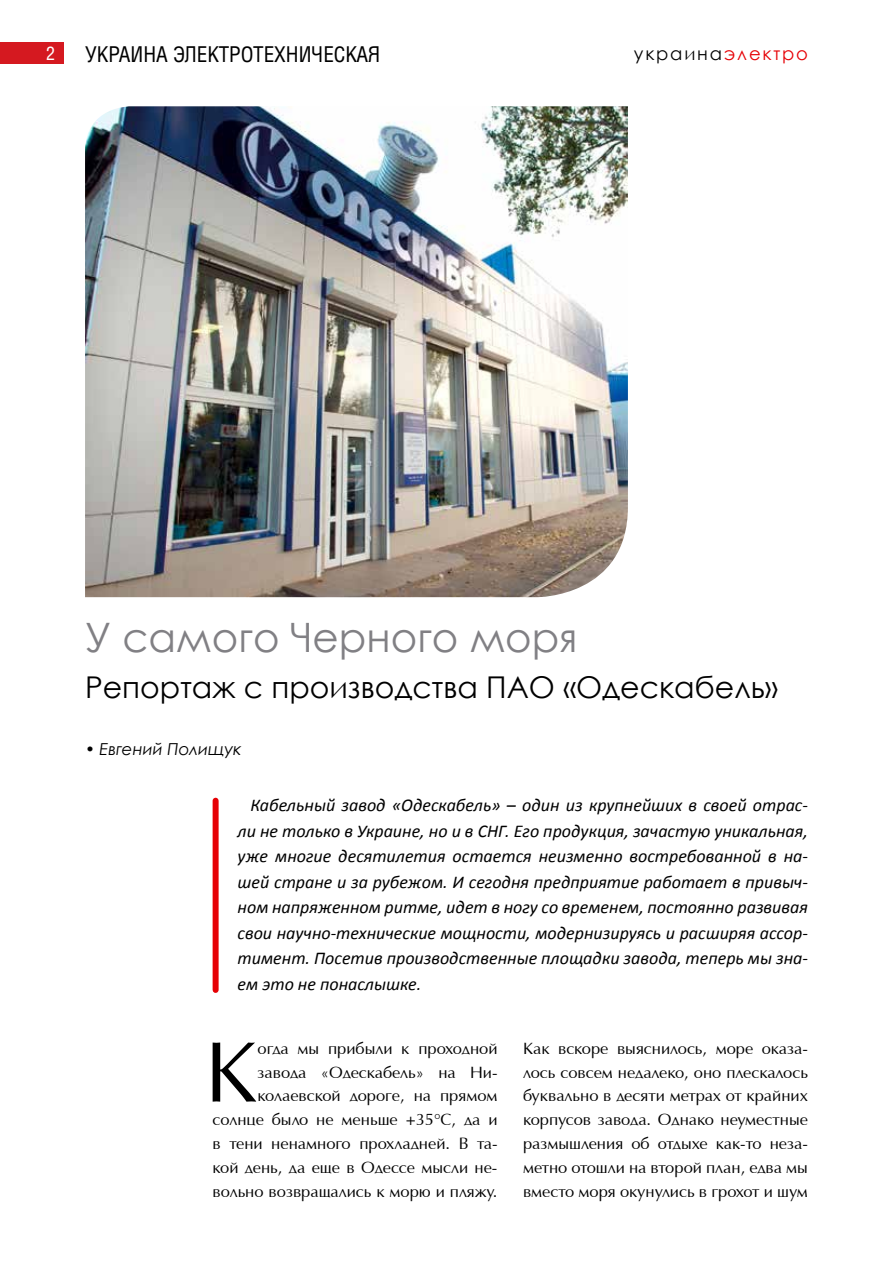
<style>
.page{position:relative;width:893px;height:1263px;background:#fff}
.page>*{position:absolute;margin:0;border:0;box-sizing:border-box;transform-origin:0 0}
.t1{font:86.4px "AG Opus";color:#000}
.t2{font:40.5px "Century Gothic";color:#818084}
.t3{font:30px "Century Gothic";color:#000}
.t4{font:21px "AG Letterica Condensed";color:#000}
.t5{font:italic 18px/25.5px "Calibri";color:#000;text-align:justify}
.t6{font:18px "Century Gothic";letter-spacing:.1em;color:#000}
.t7{font:18px "AG Letterica Condensed";color:#fff}
.t8{font:16.5px/23.9px "AG Opus";color:#000;text-align:right}
.t9{font:italic 16.5px "Century Gothic";color:#000}
.s1{color:#e60005}
</style>
<div class="page">
<div style="left:0;top:43px;width:64px;height:21px;background:#d51920"></div>
<img style="left:85px;top:106px;width:543px;height:491px">
<div style="left:213px;top:801px;width:6px;height:189px;background:#e60005"></div>
<p class="t7" style="left:46px;top:43px;width:10px">2</p>
<p class="t4" style="left:85px;top:41px;width:297px">Украина электротехническая</p>
<p class="t6" style="left:634px;top:41px;width:176px">украина<span class="s1">электро</span></p>
<h2 class="t2" style="left:85px;top:609px;width:494px">У самого Черного моря</h2>
<h3 class="t3" style="left:85px;top:666px;width:694px">Репортаж с производства ПАО «Одескабель»</h3>
<p class="t9" style="left:85px;top:738px;width:158px">• Евгений Полищук</p>
<p class="t5" style="left:238px;top:792px;width:572px;text-indent:13px">Кабельный завод «Одескабель» – один из крупнейших в своей отрас&shy;ли не только в Украине, но и в СНГ. Его продукция, зачастую уникальная, уже многие десятилетия остается неизменно востребованной в на&shy;шей стране и за рубежом. И сегодня предприятие работает в привыч&shy;ном напряженном ритме, идет в ногу со временем, постоянно развивая свои научно-технические мощности, модернизируясь и расширяя ассор&shy;тимент. Посетив производственные площадки завода, теперь мы зна&shy;ем это не понаслышке.</p>
<p class="t8" style="left:213px;top:1036px;width:286px">огда мы прибыли к проходной завода «Одескабель» на Ни&shy;колаевской дороге, на прямом солнце было не меньше +35°С, да и в тени ненамного прохладней. В та&shy;кой день, да еще в Одессе мысли не&shy;вольно возвращались к морю и пляжу.</p>
<p class="t8" style="left:523px;top:1036px;width:286px;text-align:justify">Как вскоре выяснилось, море оказа&shy;лось совсем недалеко, оно плескалось буквально в десяти метрах от крайних корпусов завода. Однако неуместные размышления об отдыхе как-то неза&shy;метно отошли на второй план, едва мы вместо моря окунулись в грохот и шум</p>
<h1 class="t1" style="left:205px;top:1023px;width:54px">К</h1>
</div>
